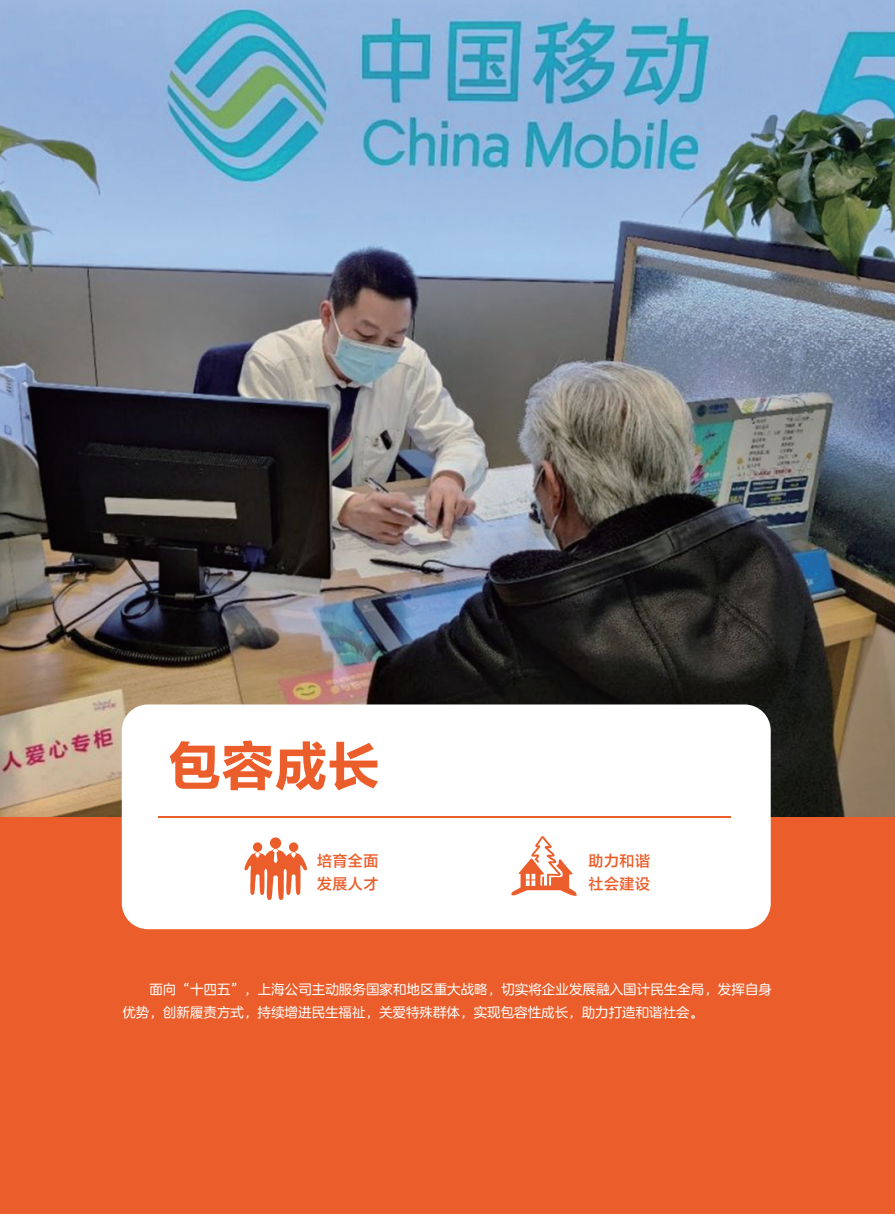
<style>
.page{position:relative;width:895px;height:1214px;background:#fff}
.page>*{position:absolute;margin:0;border:0;box-sizing:border-box;transform-origin:0 0}
.t1{font:52.35px "FZLTDHK GBK1 0";color:#eb5e2b}
.t2{font:15px/22.5px "FZLTZHJW GB1 0";letter-spacing:.03em;color:#eb5e2b}
.t3{font:13.5px/22.5px "FZLANTY JW GB1 0";color:#fff}
</style>
<div class="page">
<div style="left:0;top:0;width:894px;height:1213px;background:#eb5e2b"></div>
<img style="left:0;top:0;width:894px;height:816px">
<div style="left:122px;top:704px;width:648px;height:225px;background:#fff;border-radius:26px"></div>
<hr style="left:158px;top:816px;width:572px;height:1px;background:#eb5e2b">
<svg style="left:244px;top:837px;width:63px;height:62px"></svg>
<svg style="left:511px;top:836px;width:66px;height:60px"></svg>
<h1 class="t1" style="left:168px;top:737px;width:213px">包容成长</h1>
<p class="t2" style="left:317px;top:850px;width:63px">培育全面发展人才</p>
<p class="t2" style="left:588px;top:850px;width:63px">助力和谐社会建设</p>
<p class="t3" style="left:122px;top:978px;width:651px;text-indent:27px">面向“十四五”，上海公司主动服务国家和地区重大战略，切实将企业发展融入国计民生全局，发挥自身优势，创新履责方式，持续增进民生福祉，关爱特殊群体，实现包容性成长，助力打造和谐社会。</p>
</div>
